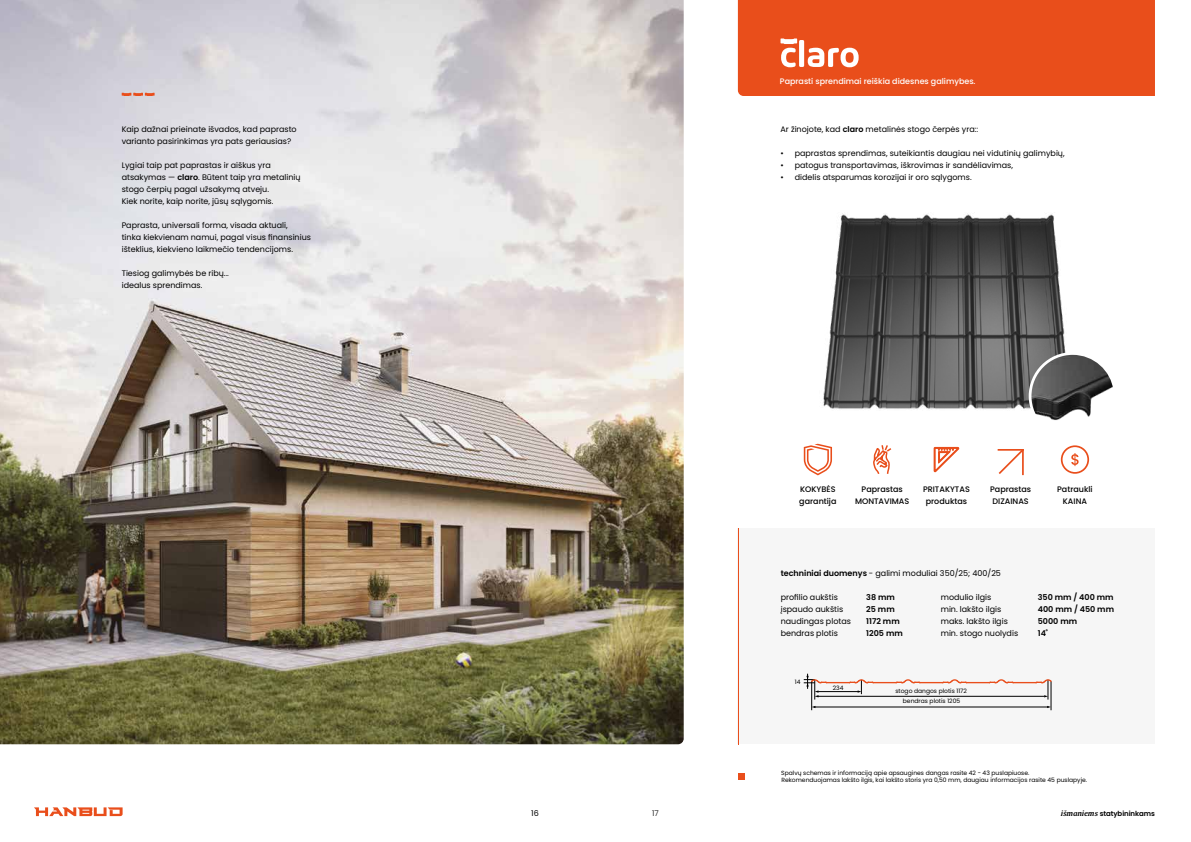
<style>
.page{position:relative;width:1191px;height:842px;background:#fff}
.page>*{position:absolute;margin:0;border:0;box-sizing:border-box;transform-origin:0 0}
.t1{font:8px/12px "Poppins";color:#000}
.t2{font:500 8px/12px "Poppins";color:#000;text-align:center}
.t3{font:600 8px/12px "Poppins";color:#000}
.t4{font:500 8px "Poppins";color:#fff}
.t5{font:300 8px "Poppins";color:#000}
.t6{font:600 7px "Poppins";letter-spacing:-.01em;color:#000}
.t7{font:6px/7.2px "Poppins";color:#000}
.s1{font-weight:600}
.s2{font-family:"Adonis";font-weight:700;font-style:italic;font-size:8px}
</style>
<div class="page">
<svg style="left:34px;top:807px;width:89px;height:9px"></svg>
<div style="left:738px;top:528px;width:417px;height:216px;background:#f6f6f6"></div>
<svg style="left:803px;top:674px;width:249px;height:36px"></svg>
<img style="left:823px;top:213px;width:243px;height:196px">
<div style="left:1028px;top:352px;width:88px;height:88px;background:#fff;border-radius:50%"></div>
<img style="left:1031px;top:355px;width:82px;height:65px">
<img style="left:0;top:0;width:683px;height:744px">
<hr style="left:738px;top:528px;width:1px;height:216px;background:#e94e1b">
<div style="left:738px;top:0;width:417px;height:96px;background:#e94e1b"></div>
<svg style="left:803px;top:444px;width:29px;height:31px"></svg>
<svg style="left:873px;top:445px;width:19px;height:29px"></svg>
<svg style="left:933px;top:447px;width:26px;height:25px"></svg>
<svg style="left:1071px;top:453px;width:7px;height:13px"></svg>
<div style="left:1060px;top:445px;width:29px;height:29px;border:2px solid #e94e1b;border-radius:50%"></div>
<svg style="left:997px;top:449px;width:27px;height:27px"></svg>
<svg style="left:122px;top:93px;width:33px;height:3px"></svg>
<div style="left:738px;top:773px;width:6px;height:7px;background:#e94e1b"></div>
<p class="t1" style="left:122px;top:123px;width:176px">Kaip dažnai prieinate išvados, kad paprasto varianto pasirinkimas yra pats geriausias?</p>
<p class="t1" style="left:122px;top:159px;width:180px">Lygiai taip pat paprastas ir aiškus yra atsakymas — <span class="s1">claro</span>. Būtent taip yra metalinių stogo čerpių pagal užsakymą atveju.<br>Kiek norite, kaip norite, jūsų sąlygomis.</p>
<p class="t1" style="left:122px;top:219px;width:191px">Paprasta, universali forma, visada aktuali,<br>tinka kiekvienam namui, pagal visus finansinius išteklius, kiekvieno laikmečio tendencijoms.</p>
<p class="t1" style="left:122px;top:267px;width:109px">Tiesiog galimybės be ribų... idealus sprendimas.</p>
<p class="t4" style="left:780px;top:77px;width:197px">Paprasti sprendimai reiškia didesnes galimybes.</p>
<p class="t1" style="left:780px;top:123px;width:199px">Ar žinojote, kad <span class="s1">claro</span> metalinės stogo čerpės yra::</p>
<p class="t1" style="left:780px;top:147px;width:286px">• paprastas sprendimas, suteikiantis daugiau nei vidutinių galimybių,</p>
<p class="t1" style="left:780px;top:159px;width:234px">• patogus transportavimas, iškrovimas ir sandėliavimas,</p>
<p class="t1" style="left:780px;top:171px;width:193px">• didelis atsparumas korozijai ir oro sąlygoms.</p>
<p class="t2" style="left:799px;top:483px;width:39px;text-align:left">KOKYBĖS garantija</p>
<p class="t2" style="left:855px;top:483px;width:56px">Paprastas<br>MONTAVIMAS</p>
<p class="t2" style="left:923px;top:483px;width:48px">PRITAKYTAS produktas</p>
<p class="t2" style="left:1057px;top:483px;width:37px">Patraukli<br>KAINA</p>
<p class="t2" style="left:990px;top:483px;width:43px">Paprastas<br>DIZAINAS</p>
<p class="t1" style="left:780px;top:567px;width:222px"><span class="s1">techniniai duomenys</span> - galimi moduliai 350/25; 400/25</p>
<p class="t1" style="left:780px;top:591px;width:72px">profilio aukštis įspaudo aukštis naudingas plotas bendras plotis</p>
<p class="t3" style="left:866px;top:591px;width:38px">38 mm<br>25 mm<br>1172 mm<br>1205 mm</p>
<p class="t1" style="left:940px;top:591px;width:79px">modulio ilgis<br>min. lakšto ilgis maks. lakšto ilgis min. stogo nuolydis</p>
<p class="t3" style="left:1037px;top:591px;width:78px">350 mm / 400 mm<br>400 mm / 450 mm<br>5000 mm<br>14˚</p>
<p class="t7" style="left:795px;top:678px;width:7px">14</p>
<p class="t7" style="left:832px;top:684px;width:12px">234</p>
<p class="t7" style="left:895px;top:687px;width:73px">stogo dangos plotis 1172</p>
<p class="t7" style="left:903px;top:698px;width:59px">bendras plotis 1205</p>
<p class="t7" style="left:781px;top:769px;width:307px">Spalvų schemas ir informaciją apie apsaugines dangas rasite 42 - 43 puslapiuose.<br>Rekomenduojamas lakšto ilgis, kai lakšto storis yra 0,50 mm, daugiau informacijos rasite 45 puslapyje.</p>
<p class="t1" style="left:531px;top:807px;width:9px">16</p>
<p class="t5" style="left:652px;top:809px;width:8px">17</p>
<p class="t6" style="left:1060px;top:809px;width:96px"><span class="s2">išmaniems</span> statybininkams</p>
</div>
